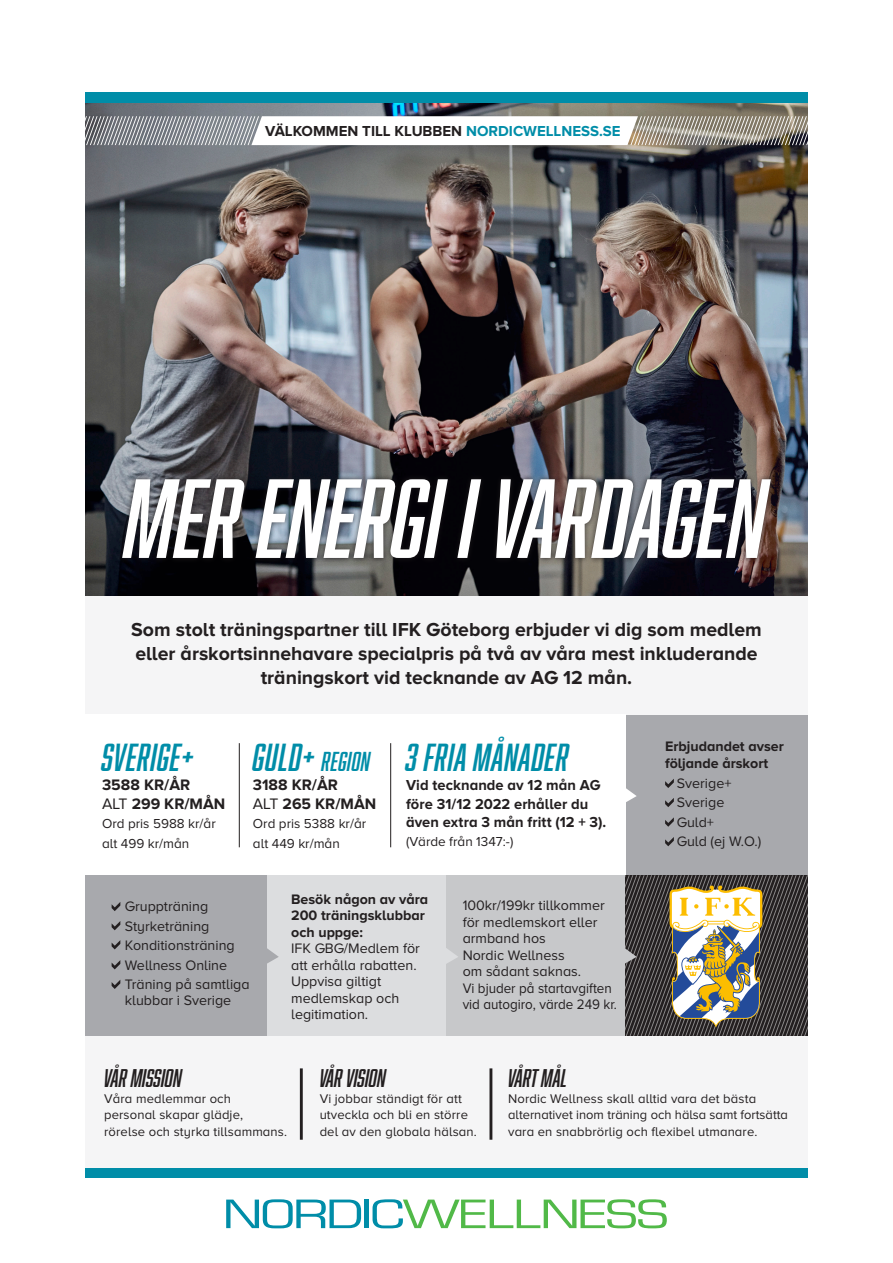
<style>
.page{position:relative;width:893px;height:1263px;background:#fff}
.page>*{position:absolute;margin:0;border:0;box-sizing:border-box;transform-origin:0 0}
.t1{font:italic 103.5px "Abolition Round";color:#fff}
.t2{font:italic 36px "Abolition Round";letter-spacing:.02em;color:#008da8}
.t3{font:italic 25.2px "Abolition Round";letter-spacing:.015em;color:#008da8}
.t4{font:italic 23.55px "Abolition Round";color:#231f20}
.t5{font:700 19.5px "Proxima Nova A";color:#231f20}
.t6{font:700 15.75px "Proxima Nova A";color:#231f20}
.t7{font:700 15px "Proxima Nova A";letter-spacing:.005em;color:#231f20}
.t8{font:700 15px "Proxima Nova";color:#231f20}
.t9{font:14.25px/16.5px "Proxima Nova A";color:#231f20}
.t10{font:700 14.25px/16.5px "Proxima Nova A";color:#231f20}
.t11{font:14.25px/16.5px "Proxima Nova A";color:#231f20;scale:.94 1}
.t12{font:13.5px/19.5px "Proxima Nova A";color:#231f20}
.t13{font:13.05px/16.6px "Proxima Nova A";letter-spacing:.01em;color:#231f20}
.s1{color:#008da8}
.s2{font-weight:400}
.s3{font-size:36px}
</style>
<div class="page">
<img style="left:85px;top:102px;width:723px;height:494px">
<div style="left:85px;top:92px;width:723px;height:10px;background:#008da8"></div>
<svg style="left:85px;top:115px;width:723px;height:31px"></svg>
<div style="left:117px;top:474px;width:659px;height:90px;background:#231f20;opacity:.75"></div>
<svg style="left:226px;top:1199px;width:135px;height:29px"></svg>
<hr style="left:365px;top:1199px;width:4px;height:29px;background:#008da8">
<svg style="left:373px;top:1199px;width:294px;height:29px"></svg>
<div style="left:621px;top:714px;width:187px;height:161px;background:#a8a9ad"></div>
<div style="left:85px;top:875px;width:183px;height:161px;background:#a8a9ad"></div>
<div style="left:85px;top:596px;width:723px;height:118px;background:#f5f5f6"></div>
<div style="left:85px;top:1168px;width:723px;height:10px;background:#008da8"></div>
<div style="left:85px;top:1036px;width:723px;height:132px;background:#f5f5f6"></div>
<hr style="left:300px;top:1068px;width:3px;height:72px;background:#231f20">
<hr style="left:489px;top:1068px;width:3px;height:72px;background:#231f20">
<div style="left:446px;top:875px;width:183px;height:161px;background:#c7c8ca"></div>
<div style="left:85px;top:714px;width:540px;height:161px;background:#fff"></div>
<div style="left:268px;top:875px;width:178px;height:161px;background:#dcdddf"></div>
<svg style="left:112px;top:902px;width:8px;height:9px"></svg>
<svg style="left:112px;top:921px;width:8px;height:9px"></svg>
<svg style="left:112px;top:940px;width:8px;height:9px"></svg>
<svg style="left:112px;top:960px;width:8px;height:9px"></svg>
<svg style="left:112px;top:980px;width:8px;height:9px"></svg>
<svg style="left:665px;top:837px;width:9px;height:9px"></svg>
<svg style="left:665px;top:779px;width:9px;height:9px"></svg>
<svg style="left:665px;top:798px;width:9px;height:9px"></svg>
<svg style="left:665px;top:817px;width:9px;height:10px"></svg>
<svg style="left:625px;top:785px;width:12px;height:20px"></svg>
<svg style="left:446px;top:948px;width:12px;height:16px"></svg>
<svg style="left:267px;top:946px;width:12px;height:19px"></svg>
<hr style="left:390px;top:743px;width:1px;height:104px;background:#231f20">
<hr style="left:239px;top:743px;width:1px;height:104px;background:#231f20">
<svg style="left:625px;top:875px;width:183px;height:161px"></svg>
<p class="t8" style="left:265px;top:122px;width:357px">VÄLKOMMEN TILL KLUBBEN <span class="s1">NORDICWELLNESS.SE</span></p>
<p class="t1" style="left:126px;top:459px;width:643px">MER ENERGI I VARDAGEN</p>
<p class="t5" style="left:131px;top:618px;width:632px">Som stolt träningspartner till IFK Göteborg erbjuder vi dig som medlem</p>
<p class="t5" style="left:135px;top:642px;width:624px">eller årskortsinnehavare specialpris på två av våra mest inkluderande</p>
<p class="t5" style="left:261px;top:666px;width:373px">träningskort vid tecknande av AG 12 mån.</p>
<p class="t2" style="left:102px;top:737px;width:94px">SVERIGE+</p>
<p class="t6" style="left:102px;top:776px;width:90px">3588 KR/ÅR</p>
<p class="t6" style="left:102px;top:794px;width:125px"><span class="s2">ALT</span> 299 KR/MÅN</p>
<p class="t12" style="left:102px;top:814px;width:115px">Ord pris 5988 kr/år</p>
<p class="t12" style="left:102px;top:833px;width:89px">alt 499 kr/mån</p>
<p class="t3" style="left:253px;top:747px;width:119px"><span class="s3">GULD+</span> REGION</p>
<p class="t6" style="left:253px;top:776px;width:87px">3188 KR/ÅR</p>
<p class="t6" style="left:253px;top:794px;width:125px"><span class="s2">ALT</span> 265 KR/MÅN</p>
<p class="t12" style="left:253px;top:814px;width:115px">Ord pris 5388 kr/år alt 449 kr/mån</p>
<p class="t2" style="left:406px;top:737px;width:165px">3 FRIA MÅNADER</p>
<p class="t7" style="left:406px;top:776px;width:196px">Vid tecknande av 12 mån AG</p>
<p class="t7" style="left:406px;top:795px;width:184px">före 31/12 2022 erhåller du</p>
<p class="t7" style="left:406px;top:813px;width:202px">även extra 3 mån fritt (12 + 3).</p>
<p class="t12" style="left:406px;top:832px;width:109px">(Värde från 1347:-)</p>
<p class="t9" style="left:125px;top:898px;width:85px">Gruppträning</p>
<p class="t9" style="left:125px;top:918px;width:86px">Styrketräning</p>
<p class="t9" style="left:125px;top:937px;width:111px">Konditionsträning</p>
<p class="t9" style="left:125px;top:957px;width:104px">Wellness Online</p>
<p class="t9" style="left:125px;top:976px;width:126px">Träning på samtliga</p>
<p class="t9" style="left:125px;top:992px;width:108px">klubbar i Sverige</p>
<p class="t10" style="left:291px;top:891px;width:139px">Besök någon av våra<br>200 träningsklubbar</p>
<p class="t10" style="left:291px;top:924px;width:73px">och uppge:</p>
<p class="t9" style="left:291px;top:940px;width:130px">IFK GBG/Medlem för att erhålla rabatten.<br>Uppvisa giltigt medlemskap och legitimation.</p>
<p class="t9" style="left:463px;top:897px;width:144px">100kr/199kr tillkommer</p>
<p class="t9" style="left:463px;top:914px;width:136px">för medlemskort eller</p>
<p class="t9" style="left:463px;top:930px;width:85px">armband hos</p>
<p class="t9" style="left:463px;top:947px;width:103px">Nordic Wellness</p>
<p class="t9" style="left:463px;top:963px;width:120px">om sådant saknas.</p>
<p class="t11" style="left:463px;top:980px;width:166px">Vi bjuder på startavgiften vid autogiro, värde 249 kr.</p>
<p class="t10" style="left:665px;top:738px;width:120px">Erbjudandet avser</p>
<p class="t10" style="left:665px;top:754px;width:105px">följande årskort</p>
<p class="t9" style="left:677px;top:775px;width:56px">Sverige+</p>
<p class="t9" style="left:677px;top:794px;width:49px">Sverige</p>
<p class="t9" style="left:677px;top:814px;width:39px">Guld+</p>
<p class="t9" style="left:677px;top:833px;width:86px">Guld (ej W.O.)</p>
<p class="t4" style="left:104px;top:1064px;width:79px">VÅR MISSION</p>
<p class="t13" style="left:104px;top:1090px;width:184px">Våra medlemmar och<br>personal skapar glädje, rörelse och styrka tillsammans.</p>
<h3 class="t4" style="left:320px;top:1064px;width:68px">VÅR VISION</h3>
<p class="t13" style="left:320px;top:1090px;width:159px">Vi jobbar ständigt för att utveckla och bli en större del av den globala hälsan.</p>
<h3 class="t4" style="left:508px;top:1064px;width:61px">VÅRT MÅL</h3>
<p class="t13" style="left:508px;top:1090px;width:281px;line-height:16.2px">Nordic Wellness skall alltid vara det bästa alternativet inom träning och hälsa samt fortsätta vara en snabbrörlig och flexibel utmanare.</p>
</div>
